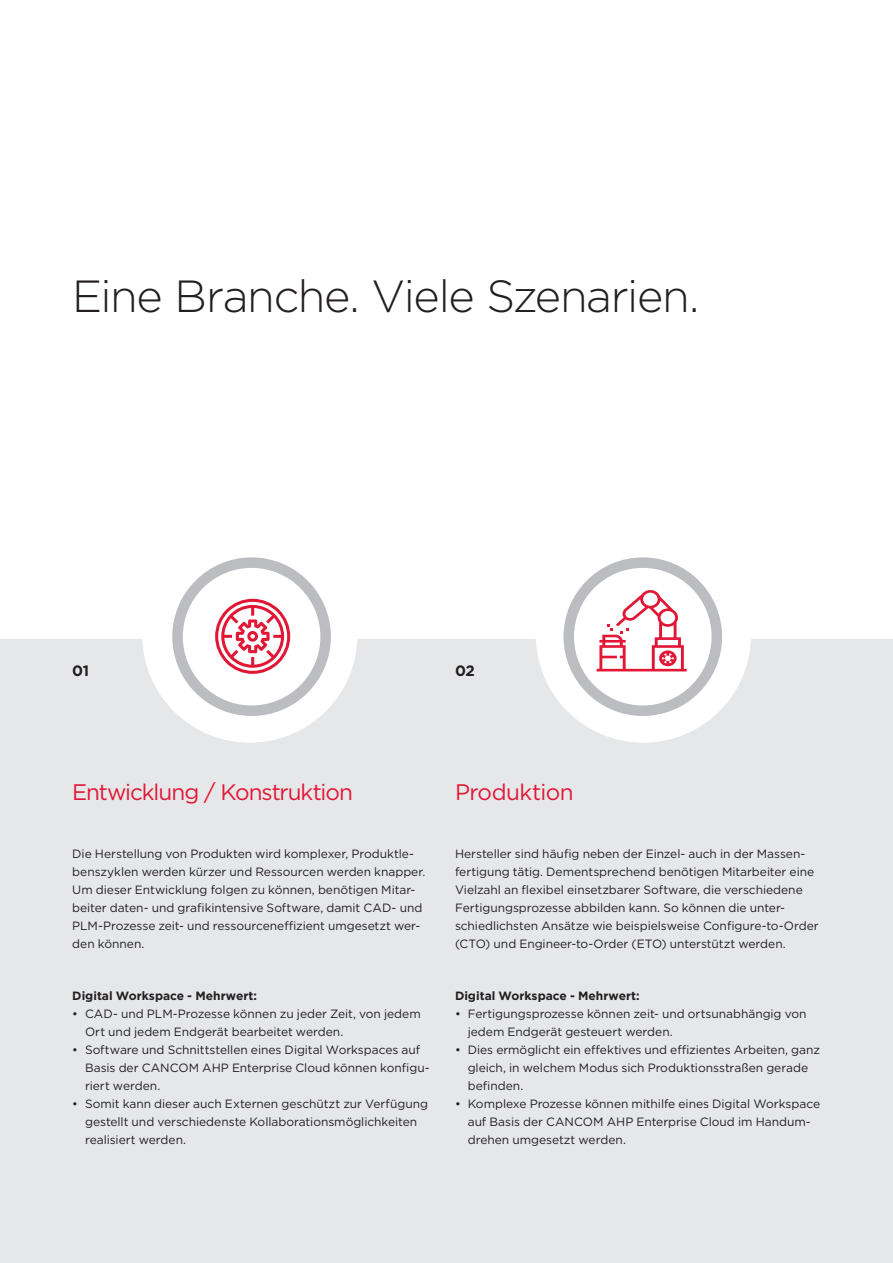
<style>
.page{position:relative;width:893px;height:1263px;background:#fff}
.page>*{position:absolute;margin:0;border:0;box-sizing:border-box;transform-origin:0 0}
.t1{font:300 45px "Gotham";letter-spacing:-.03em;color:#231f20}
.t2{font:22.5px "Gotham";letter-spacing:-.045em;color:#e21736}
.t3{font:22.5px "Gotham";letter-spacing:-.025em;color:#e21736}
.t4{font:700 15px "Gotham";color:#231f20}
.t5{font:12px/18px "Gotham";letter-spacing:-.005em;color:#231f20}
.t6{font:700 12px "Gotham";color:#231f20}
</style>
<div class="page">
<div style="left:0;top:640px;width:893px;height:623px;background:#e6e7e9"></div>
<div style="left:142px;top:527px;width:215px;height:216px;background:#fff;border-radius:50%"></div>
<div style="left:536px;top:527px;width:215px;height:216px;background:#fff;border-radius:50%"></div>
<svg style="left:178px;top:563px;width:148px;height:148px"></svg>
<div style="left:172px;top:557px;width:159px;height:159px;border:10px solid #bcbdc0;border-radius:50%"></div>
<svg style="left:569px;top:563px;width:148px;height:148px"></svg>
<div style="left:563px;top:557px;width:159px;height:159px;border:10px solid #bcbdc0;border-radius:50%"></div>
<svg style="left:596px;top:590px;width:91px;height:81px"></svg>
<svg style="left:215px;top:599px;width:75px;height:75px"></svg>
<h1 class="t1" style="left:72px;top:268px;width:629px">Eine Branche. Viele Szenarien.</h1>
<p class="t4" style="left:72px;top:661px;width:18px">01</p>
<p class="t4" style="left:455px;top:661px;width:21px">02</p>
<h2 class="t2" style="left:72px;top:778px;width:282px">Entwicklung / Konstruktion</h2>
<p class="t5" style="left:72px;top:844px;width:355px">Die Herstellung von Produkten wird komplexer, Produktle&shy;benszyklen werden kürzer und Ressourcen werden knapper.<br>Um dieser Entwicklung folgen zu können, benötigen Mitar&shy;beiter daten- und grafikintensive Software, damit CAD- und PLM-Prozesse zeit- und ressourceneffizient umgesetzt wer&shy;den können.</p>
<p class="t6" style="left:72px;top:988px;width:186px">Digital Workspace - Mehrwert:</p>
<p class="t5" style="left:85px;top:1004px;width:337px;text-indent:-13px">• CAD- und PLM-Prozesse können zu jeder Zeit, von jedem<br>Ort und jedem Endgerät bearbeitet werden.</p>
<p class="t5" style="left:85px;top:1040px;width:346px;text-indent:-13px">• Software und Schnittstellen eines Digital Workspaces auf<br>Basis der CANCOM AHP Enterprise Cloud können konfigu&shy;riert werden.</p>
<p class="t5" style="left:85px;top:1094px;width:345px;text-indent:-13px">• Somit kann dieser auch Externen geschützt zur Verfügung gestellt und verschiedenste Kollaborationsmöglichkeiten realisiert werden.</p>
<h2 class="t3" style="left:455px;top:778px;width:120px">Produktion</h2>
<p class="t5" style="left:455px;top:844px;width:365px">Hersteller sind häufig neben der Einzel- auch in der Massen&shy;fertigung tätig. Dementsprechend benötigen Mitarbeiter eine Vielzahl an flexibel einsetzbarer Software, die verschiedene Fertigungsprozesse abbilden kann. So können die unter&shy;schiedlichsten Ansätze wie beispielsweise Configure-to-Order (CTO) und Engineer-to-Order (ETO) unterstützt werden.</p>
<p class="t6" style="left:455px;top:988px;width:186px">Digital Workspace - Mehrwert:</p>
<p class="t5" style="left:468px;top:1004px;width:340px;text-indent:-13px">• Fertigungsprozesse können zeit- und ortsunabhängig von jedem Endgerät gesteuert werden.</p>
<p class="t5" style="left:468px;top:1040px;width:354px;text-indent:-13px">• Dies ermöglicht ein effektives und effizientes Arbeiten, ganz gleich, in welchem Modus sich Produktionsstraßen gerade befinden.</p>
<p class="t5" style="left:468px;top:1094px;width:354px;text-indent:-13px">• Komplexe Prozesse können mithilfe eines Digital Workspace auf Basis der CANCOM AHP Enterprise Cloud im Handum&shy;drehen umgesetzt werden.</p>
</div>
